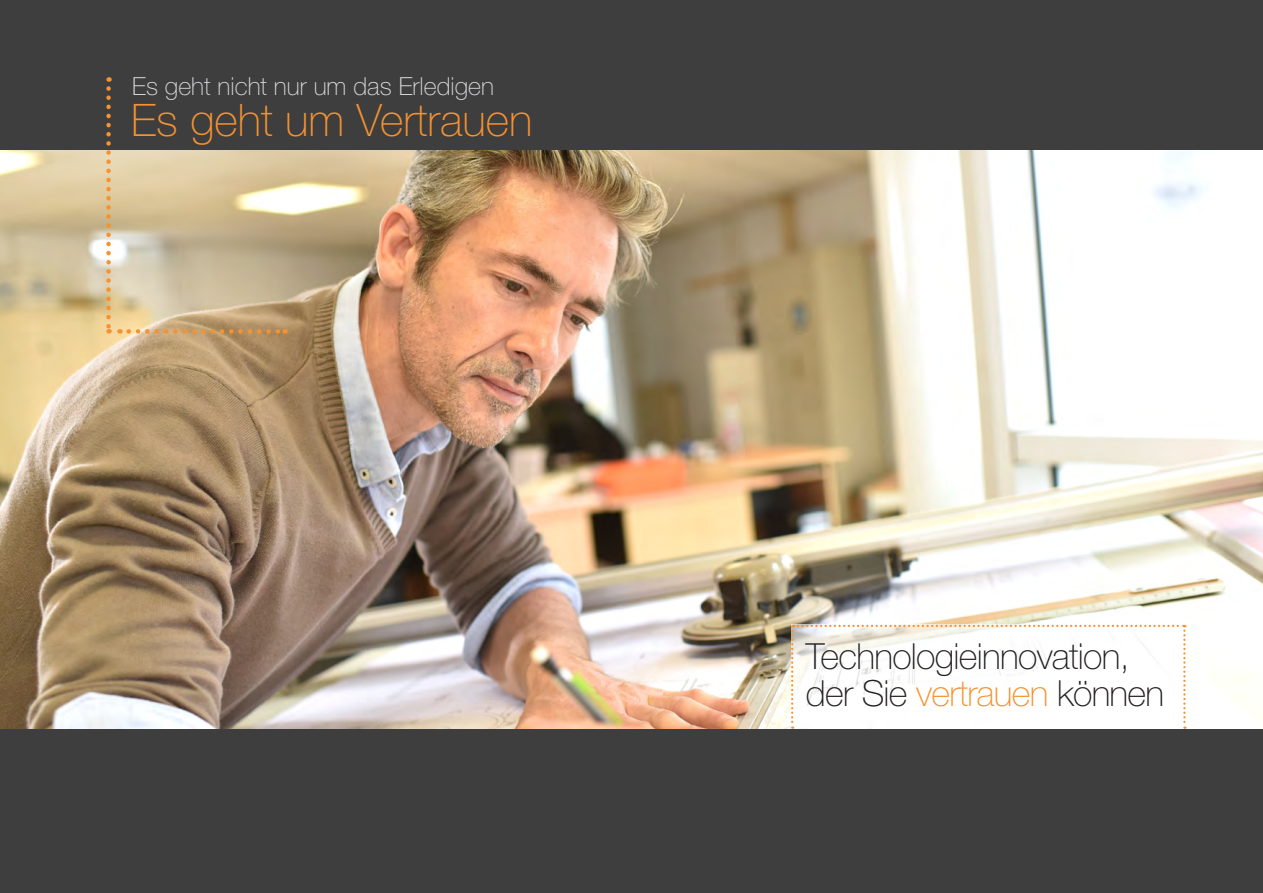
<style>
.page{position:relative;width:1263px;height:893px;background:#3e3e3f}
.page>*{position:absolute;margin:0;border:0;box-sizing:border-box;transform-origin:0 0}
.t1{font:100 44.85px "Helvetica Neue LT Std";color:#f69230}
.t2{font:100 36px/37.5px "Helvetica Neue LT Std";letter-spacing:-.02em;color:#231f20}
.t3{font:100 24.9px "Helvetica Neue LT Std";color:#dcdddf}
.s1{color:#f69230}
</style>
<div class="page">
<img style="left:0;top:150px;width:1263px;height:579px">
<svg style="left:129px;top:329px;width:157px;height:5px"></svg>
<svg style="left:106px;top:88px;width:5px;height:245px"></svg>
<svg style="left:791px;top:625px;width:394px;height:104px;background:#fcfbf9"></svg>
<p class="t3" style="left:132px;top:72px;width:363px">Es geht nicht nur um das Erledigen</p>
<p class="t1" style="left:131px;top:95px;width:403px">Es geht um Vertrauen</p>
<p class="t2" style="left:806px;top:637px;width:360px">Technologieinnovation, der Sie <span class="s1">vertrauen</span> können</p>
</div>
